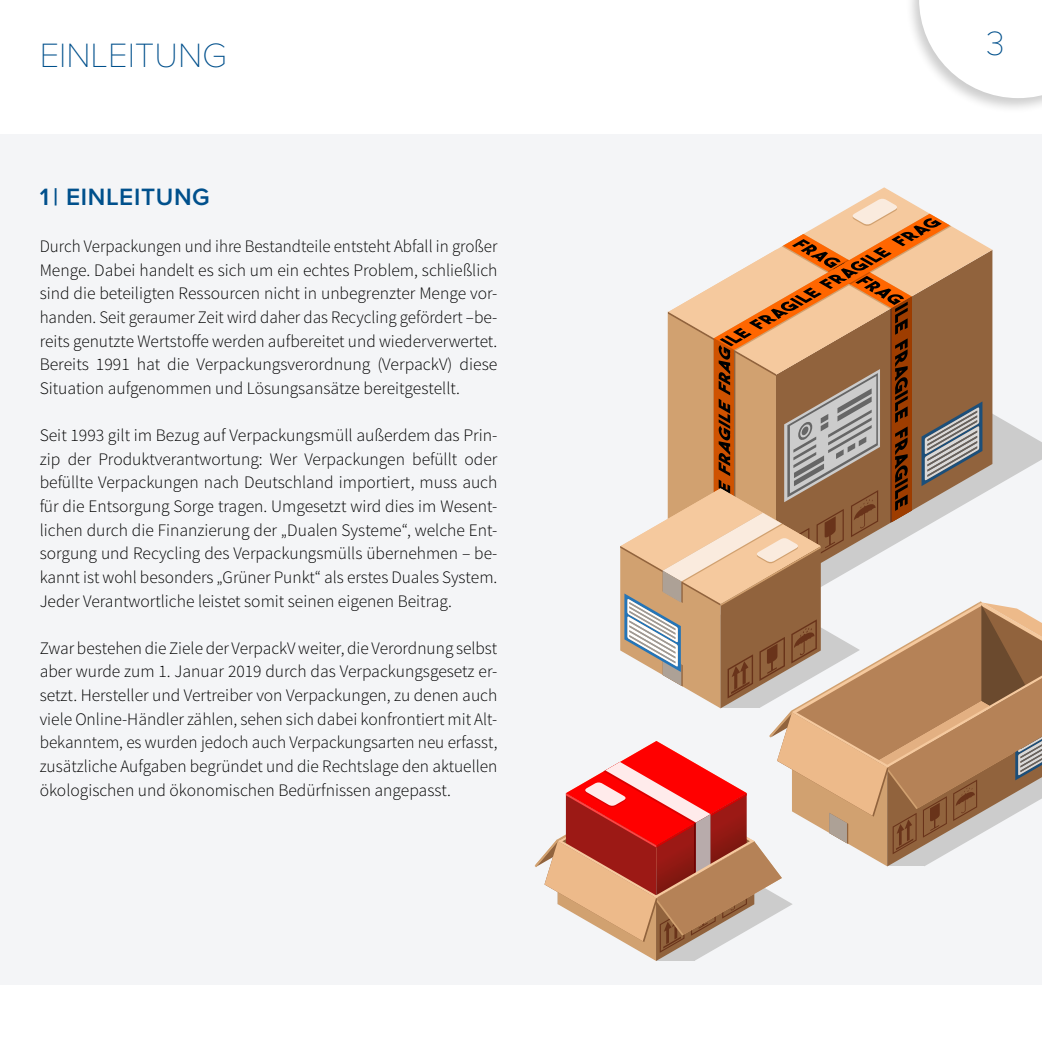
<style>
.page{position:relative;width:1042px;height:1042px;background:#fff}
.page>*{position:absolute;margin:0;border:0;box-sizing:border-box;transform-origin:0 0}
.t1{font:100 35px "Proxima Nova T";color:#00508c}
.t2{font:600 24.5px "Proxima Nova";letter-spacing:.025em;color:#00508c}
.t3{font:300 17.5px/23.6px "Source Sans Pro";color:#000;text-align:justify}
</style>
<div class="page">
<div style="left:905px;top:0;width:137px;height:112px;background:#000;opacity:.2"></div>
<svg style="left:919px;top:0;width:123px;height:98px"></svg>
<div style="left:0;top:134px;width:1042px;height:850px;background:#f4f5f7"></div>
<svg style="left:535px;top:198px;width:507px;height:763px"></svg>
<h1 class="t1" style="left:40px;top:30px;width:189px">EINLEITUNG</h1>
<h2 class="t2" style="left:40px;top:178px;width:172px">1 | EINLEITUNG</h2>
<p class="t3" style="left:40px;top:234px;width:459px">Durch Verpackungen und ihre Bestandteile entsteht Abfall in großer Menge. Dabei handelt es sich um ein echtes Problem, schließlich sind die beteiligten Ressourcen nicht in unbegrenzter Menge vor&shy;handen. Seit geraumer Zeit wird daher das Recycling gefördert –be&shy;reits genutzte Wertstoffe werden aufbereitet und wiederverwertet.<br>Bereits 1991 hat die Verpackungsverordnung (VerpackV) diese Situation aufgenommen und Lösungsansätze bereitgestellt.</p>
<p class="t3" style="left:40px;top:423px;width:459px">Seit 1993 gilt im Bezug auf Verpackungsmüll außerdem das Prin&shy;zip der Produktverantwortung: Wer Verpackungen befüllt oder befüllte Verpackungen nach Deutschland importiert, muss auch für die Entsorgung Sorge tragen. Umgesetzt wird dies im Wesent&shy;lichen durch die Finanzierung der „Dualen Systeme“, welche Ent&shy;sorgung und Recycling des Verpackungsmülls übernehmen – be&shy;kannt ist wohl besonders „Grüner Punkt“ als erstes Duales System.<br>Jeder Verantwortliche leistet somit seinen eigenen Beitrag.</p>
<p class="t3" style="left:40px;top:636px;width:459px">Zwar bestehen die Ziele der VerpackV weiter, die Verordnung selbst aber wurde zum 1. Januar 2019 durch das Verpackungsgesetz er&shy;setzt. Hersteller und Vertreiber von Verpackungen, zu denen auch viele Online-Händler zählen, sehen sich dabei konfrontiert mit Alt&shy;bekanntem, es wurden jedoch auch Verpackungsarten neu erfasst, zusätzliche Aufgaben begründet und die Rechtslage den aktuellen ökologischen und ökonomischen Bedürfnissen angepasst.</p>
<h1 class="t1" style="left:986px;top:17px;width:20px">3</h1>
</div>
